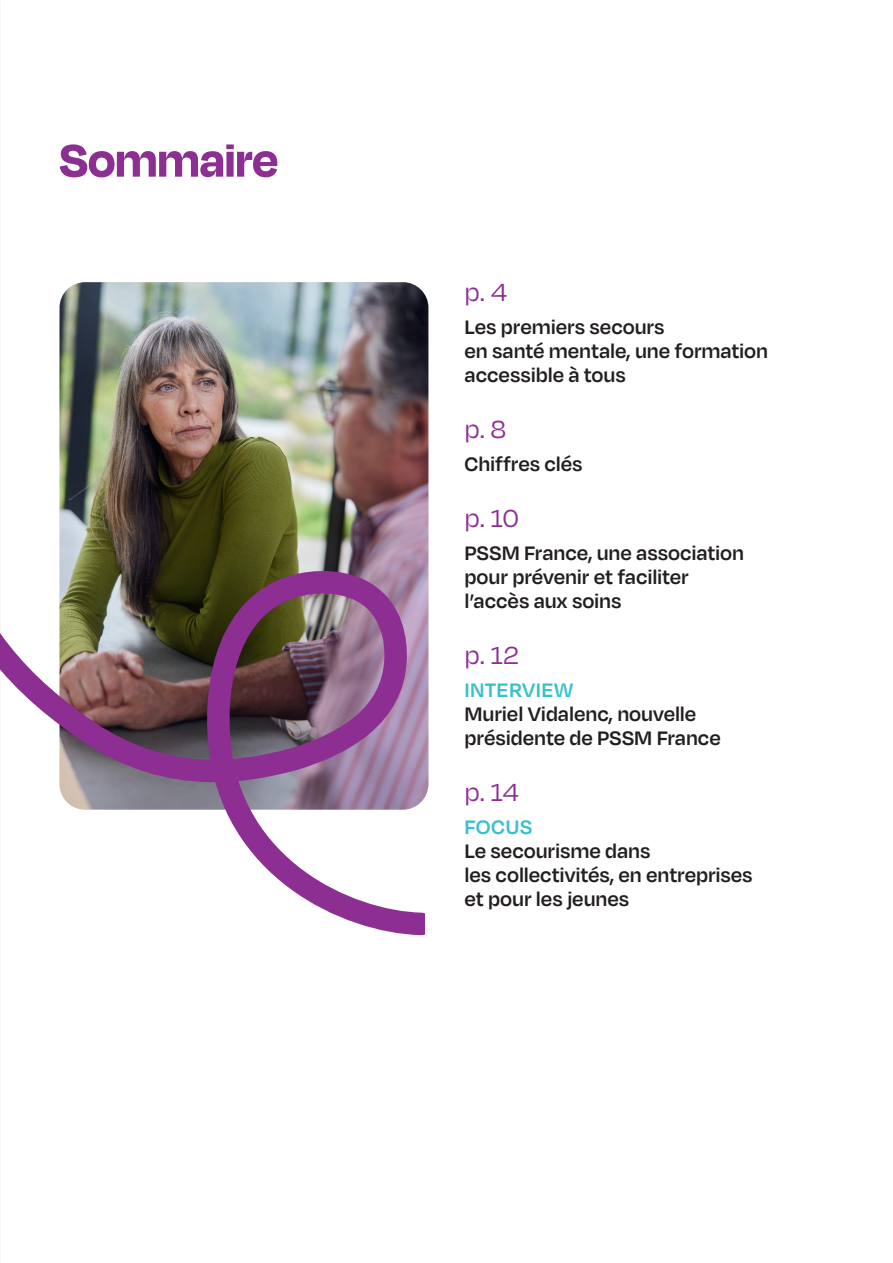
<style>
.page{position:relative;width:893px;height:1263px;background:#fff}
.page>*{position:absolute;margin:0;border:0;box-sizing:border-box;transform-origin:0 0}
.t1{font:700 52.5px "Degular Display";letter-spacing:.005em;color:#8d2e92}
.t2{font:28.5px "Degular";color:#8d2e92}
.t3{font:600 22.5px/24px "Degular";letter-spacing:-.005em;color:#231f20}
.t4{font:600 22.5px "Degular";letter-spacing:.01em;color:#38c1cc}
</style>
<div class="page">
<svg style="left:0;top:947px;width:1px;height:316px"></svg>
<img style="left:60px;top:282px;width:368px;height:516px">
<img style="left:0;top:427px;width:424px;height:520px">
<h1 class="t1" style="left:60px;top:129px;width:220px">Sommaire</h1>
<p class="t2" style="left:465px;top:275px;width:44px">p. 4</p>
<p class="t3" style="left:465px;top:314px;width:305px">Les premiers secours<br>en santé mentale, une formation accessible à tous</p>
<p class="t2" style="left:465px;top:412px;width:43px">p. 8</p>
<p class="t3" style="left:465px;top:451px;width:120px">Chiffres clés</p>
<p class="t2" style="left:465px;top:501px;width:55px">p. 10</p>
<p class="t3" style="left:465px;top:540px;width:281px">PSSM France, une association pour prévenir et faciliter l’accès aux soins</p>
<p class="t2" style="left:465px;top:638px;width:56px">p. 12</p>
<p class="t4" style="left:465px;top:676px;width:110px">INTERVIEW</p>
<p class="t3" style="left:465px;top:701px;width:258px">Muriel Vidalenc, nouvelle présidente de PSSM France</p>
<p class="t2" style="left:465px;top:775px;width:56px">p. 14</p>
<p class="t4" style="left:465px;top:813px;width:69px">FOCUS</p>
<p class="t3" style="left:465px;top:838px;width:290px">Le secourisme dans<br>les collectivités, en entreprises et pour les jeunes</p>
</div>
